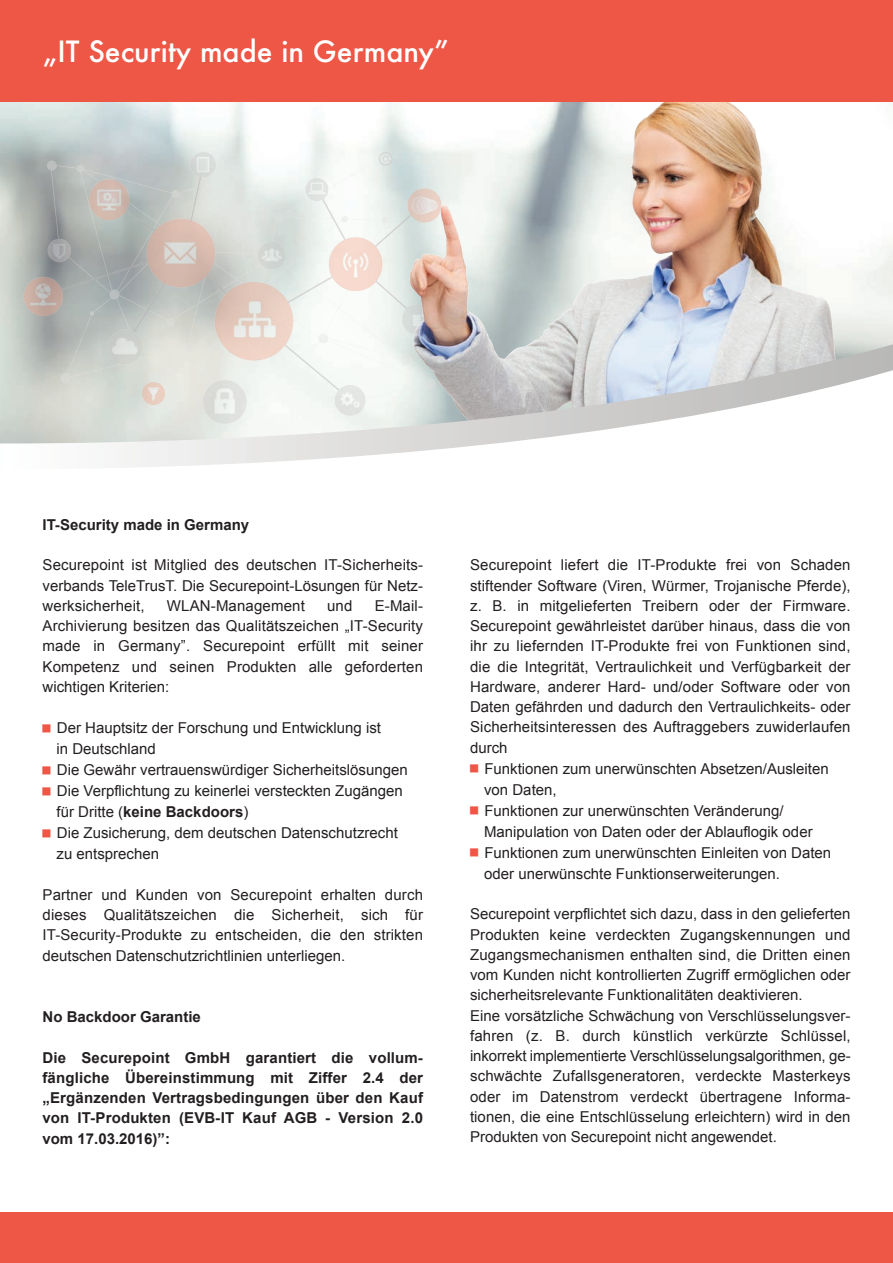
<style>
.page{position:relative;width:893px;height:1263px;background:#fff}
.page>*{position:absolute;margin:0;border:0;box-sizing:border-box;transform-origin:0 0}
.t1{font:500 28.5px "Futura";color:#fff}
.t2{font:15px/20.2px "Arial";color:#231f20}
.t3{font:700 15px/20.2px "Arial";color:#231f20;text-align:justify}
.s1{font-family:"Menlo";font-weight:700;font-style:italic;font-size:13.5px;color:#ee5646}
.s2{font-weight:700}
</style>
<div class="page">
<img style="left:22px;top:150px;width:378px;height:190px">
<img style="left:400px;top:102px;width:491px;height:238px">
<svg style="left:0;top:340px;width:893px;height:128px"></svg>
<div style="left:0;top:1212px;width:893px;height:51px;background:#ee5646"></div>
<div style="left:0;top:0;width:893px;height:102px;background:#ee5646"></div>
<h1 class="t1" style="left:43px;top:32px;width:408px">„IT Security made in Germany”</h1>
<p class="t3" style="left:43px;top:515px;width:208px">IT-Security made in Germany</p>
<p class="t2" style="left:43px;top:555px;width:382px;text-align:justify">Securepoint ist Mitglied des deutschen IT-Sicherheits&shy;verbands TeleTrusT. Die Securepoint-Lösungen für Netz&shy;werksicherheit,</p>
<p class="t2" style="left:43px;top:596px;width:382px;text-align:justify;text-indent:332px">E-Mail-Archivierung besitzen das Qualitätszeichen „IT-Security made in Germany”. Securepoint erfüllt mit seiner Kompetenz und seinen Produkten alle geforderten wichtigen Kriterien:</p>
<p class="t2" style="left:57px;top:717px;width:326px;line-height:21px;text-indent:-14px"><span class="s1">■</span> Der Hauptsitz der Forschung und Entwicklung ist in Deutschland</p>
<p class="t2" style="left:43px;top:760px;width:367px"><span class="s1">■</span> Die Gewähr vertrauenswürdiger Sicherheitslösungen</p>
<p class="t2" style="left:57px;top:780px;width:348px;line-height:21px;text-indent:-14px"><span class="s1">■</span> Die Verpflichtung zu keinerlei versteckten Zugängen für Dritte (<span class="s2">keine Backdoors</span>)</p>
<p class="t2" style="left:57px;top:822px;width:343px;line-height:21px;text-indent:-14px"><span class="s1">■</span> Die Zusicherung, dem deutschen Datenschutzrecht zu entsprechen</p>
<p class="t2" style="left:43px;top:884px;width:382px;text-align:justify">Partner und Kunden von Securepoint erhalten durch dieses Qualitätszeichen die Sicherheit, sich für IT-Security-Produkte zu entscheiden, die den strikten deutschen Datenschutzrichtlinien unterliegen.</p>
<p class="t2" style="left:167px;top:596px;width:139px">WLAN-Management</p>
<p class="t2" style="left:327px;top:596px;width:27px">und</p>
<p class="t3" style="left:43px;top:1007px;width:160px">No Backdoor Garantie</p>
<p class="t3" style="left:42px;top:1047px;width:382px">Die Securepoint GmbH garantiert die vollum&shy;fängliche Übereinstimmung mit Ziffer 2.4 der „Ergänzenden Vertragsbedingungen über den Kauf von IT-Produkten (EVB-IT Kauf AGB - Version 2.0 vom 17.03.2016)”:</p>
<p class="t2" style="left:470px;top:555px;width:382px;text-align:justify">Securepoint liefert die IT-Produkte frei von Schaden stiftender Software (Viren, Würmer, Trojanische Pferde), z. B. in mitgelieferten Treibern oder der Firmware.<br>Securepoint gewährleistet darüber hinaus, dass die von ihr zu liefernden IT-Produkte frei von Funktionen sind, die die Integrität, Vertraulichkeit und Verfügbarkeit der Hardware, anderer Hard- und/oder Software oder von Daten gefährden und dadurch den Vertraulichkeits- oder Sicherheitsinteressen des Auftraggebers zuwiderlaufen durch</p>
<p class="t2" style="left:484px;top:758px;width:346px;line-height:21px;text-indent:-14px"><span class="s1">■</span> Funktionen zum unerwünschten Absetzen/Ausleiten von Daten,</p>
<p class="t2" style="left:484px;top:800px;width:330px;line-height:21px;text-indent:-14px"><span class="s1">■</span> Funktionen zur unerwünschten Veränderung/<br>Manipulation von Daten oder der Ablauflogik oder</p>
<p class="t2" style="left:484px;top:842px;width:349px;line-height:21px;text-indent:-14px"><span class="s1">■</span> Funktionen zum unerwünschten Einleiten von Daten oder unerwünschte Funktionserweiterungen.</p>
<p class="t2" style="left:470px;top:904px;width:382px">Securepoint verpflichtet sich dazu, dass in den gelieferten Produkten keine verdeckten Zugangskennungen und Zugangsmechanismen enthalten sind, die Dritten einen vom Kunden nicht kontrollierten Zugriff ermöglichen oder sicherheitsrelevante Funktionalitäten deaktivieren.<br>Eine vorsätzliche Schwächung von Verschlüsselungsver&shy;fahren (z. B. durch künstlich verkürzte Schlüssel, inkorrekt implementierte Verschlüsselungsalgorithmen, ge&shy;schwächte Zufallsgeneratoren, verdeckte Masterkeys oder im Datenstrom verdeckt übertragene Informa&shy;tionen, die eine Entschlüsselung erleichtern) wird in den Produkten von Securepoint nicht angewendet.</p>
</div>
